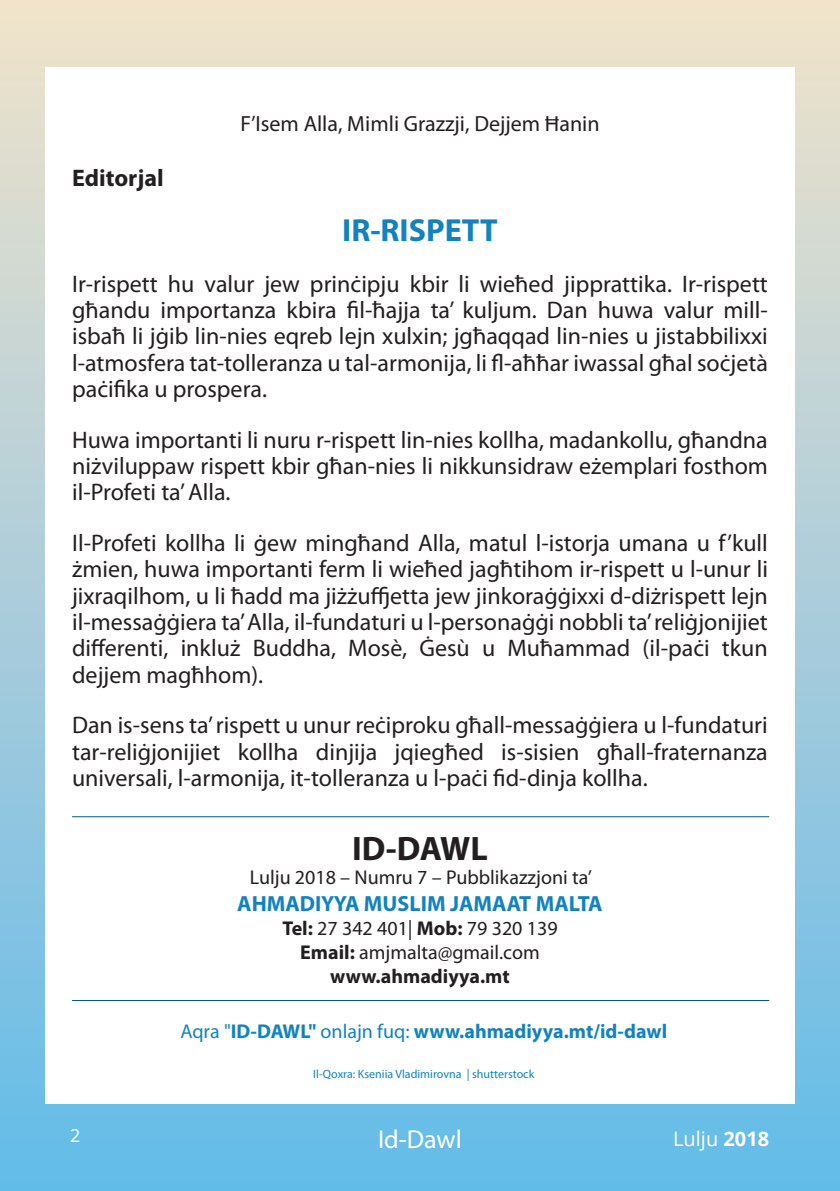
<style>
.page{position:relative;width:840px;height:1191px;background:#fff}
.page>*{position:absolute;margin:0;border:0;box-sizing:border-box;transform-origin:0 0}
.t1{font:700 34px "Myriad Pro";letter-spacing:-.01em;color:#231f20}
.t2{font:700 32px "Myriad Pro";color:#1282c1}
.t3{font:26px "Myriad Pro";color:#fff}
.t4{font:24px/26.4px "Myriad Pro";color:#231f20;text-align:justify}
.t5{font:700 24px "Myriad Pro";color:#231f20}
.t6{font:22px "Myriad Pro";color:#231f20}
.t7{font:700 22px "Myriad Pro";color:#1282c1}
.t8{font:20px/24px "Myriad Pro";color:#231f20;text-align:center}
.t9{font:700 20px "Myriad Pro";color:#1282c1}
.t10{font:20px "Open Sans";color:#fff}
.t11{font:18px "Open Sans";color:#fff}
.t12{font:12px "Myriad Pro";color:#1282c1}
.s1{font-weight:700}
.s2{font-weight:400}
</style>
<div class="page">
<img style="left:0;top:0;width:840px;height:1191px">
<div style="left:45px;top:68px;width:749px;height:1036px;background:#fff"></div>
<hr style="left:72px;top:816px;width:696px;height:1px;background:#11567b">
<hr style="left:72px;top:1000px;width:696px;height:1px;background:#11567b">
<p class="t5" style="left:72px;top:162px;width:93px">Editorjal</p>
<p class="t6" style="left:240px;top:110px;width:360px">F’Isem Alla, Mimli Grazzji, Dejjem Ħanin</p>
<h2 class="t2" style="left:342px;top:209px;width:157px">IR-RISPETT</h2>
<p class="t4" style="left:72px;top:270px;width:697px">Ir-rispett hu valur jew prinċipju kbir li wieħed jipprattika. Ir-rispett għandu importanza kbira fil-ħajja ta’ kuljum. Dan huwa valur mill&shy;isbaħ li jġib lin-nies eqreb lejn xulxin; jgħaqqad lin-nies u jistabbilixxi l-atmosfera tat-tolleranza u tal-armonija, li fl-aħħar iwassal għal soċjetà paċifika u prospera.</p>
<p class="t4" style="left:72px;top:426px;width:697px">Huwa importanti li nuru r-rispett lin-nies kollha, madankollu, għandna niżviluppaw rispett kbir għan-nies li nikkunsidraw eżemplari fosthom il-Profeti ta’ Alla.</p>
<p class="t4" style="left:72px;top:529px;width:697px">Il-Profeti kollha li ġew mingħand Alla, matul l-istorja umana u f’kull żmien, huwa importanti ferm li wieħed jagħtihom ir-rispett u l-unur li jixraqilhom, u li ħadd ma jiżżuffjetta jew jinkoraġġixxi d-diżrispett lejn il-messaġġiera ta’ Alla, il-fundaturi u l-personaġġi nobbli ta’ reliġjonijiet differenti, inkluż Buddha, Mosè, Ġesù u Muħammad (il-paċi tkun dejjem magħhom).</p>
<p class="t4" style="left:72px;top:711px;width:697px">Dan is-sens ta’ rispett u unur reċiproku għall-messaġġiera u l-fundaturi tar-reliġjonijiet kollha dinjija jqiegħed is-sisien għall-fraternanza universali, l-armonija, it-tolleranza u l-paċi fid-dinja kollha.</p>
<h1 class="t1" style="left:352px;top:826px;width:137px">ID-DAWL</h1>
<p class="t8" style="left:250px;top:865px;width:343px">Lulju 2018 – Numru 7 – Pubblikazzjoni ta’</p>
<p class="t7" style="left:237px;top:888px;width:367px">AHMADIYYA MUSLIM JAMAAT MALTA</p>
<p class="t8" style="left:282px;top:915px;width:276px"><span class="s1">Tel:</span> 27 342 401| <span class="s1">Mob:</span> 79 320 139<br><span class="s1">Email:</span> amjmalta@gmail.com <span class="s1">www.ahmadiyya.mt</span></p>
<p class="t9" style="left:180px;top:1018px;width:488px"><span class="s2">Aqra "</span>ID-DAWL" <span class="s2">onlajn fuq:</span> www.ahmadiyya.mt/id-dawl</p>
<p class="t12" style="left:313px;top:1066px;width:222px">Il-Qoxra: Kseniia Vladimirovna | shutterstock</p>
<p class="t11" style="left:70px;top:1123px;width:12px">2</p>
<p class="t3" style="left:378px;top:1123px;width:85px">Id-Dawl</p>
<p class="t10" style="left:672px;top:1125px;width:97px">Lulju <span class="s1">2018</span></p>
</div>
